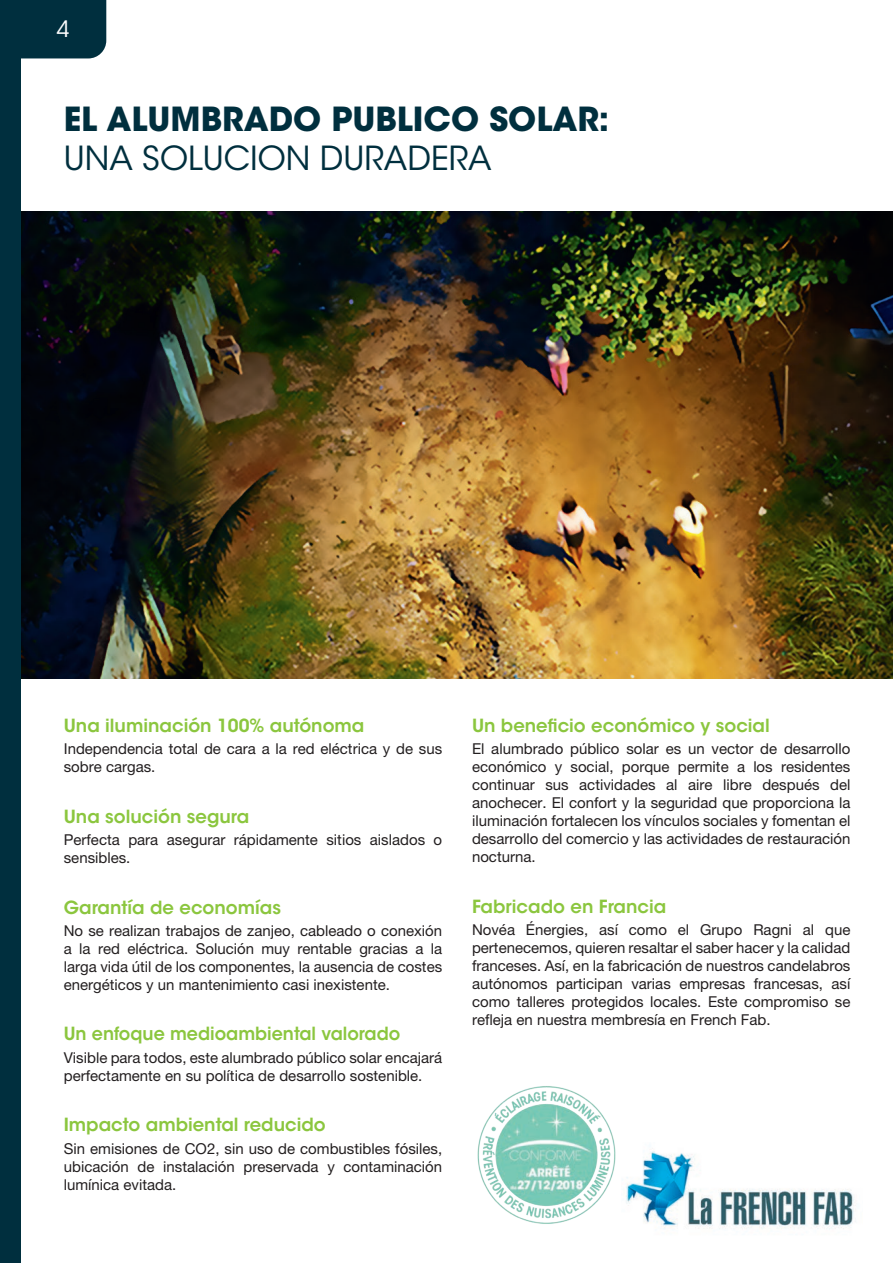
<style>
.page{position:relative;width:893px;height:1263px;background:#fff}
.page>*{position:absolute;margin:0;border:0;box-sizing:border-box;transform-origin:0 0}
.t1{font:700 33px/39.6px "ITC Avant Garde Std";color:#002f3e}
.t2{font:22.5px "ITC Avant Garde Std";color:#fff}
.t3{font:600 18px "ITC Avant Garde Std";color:#8bc63e}
.t4{font:15px/18px "Helvetica Neue LT Pro";color:#231f20;text-align:justify}
.s1{font-weight:400}
</style>
<div class="page">
<img style="left:21px;top:212px;width:872px;height:466px">
<img style="left:477px;top:1086px;width:139px;height:138px">
<img style="left:626px;top:1151px;width:228px;height:79px">
<div style="left:0;top:0;width:21px;height:1263px;background:#002f3e"></div>
<div style="left:21px;top:0;width:85px;height:58px;background:#002f3e"></div>
<h2 class="t2" style="left:57px;top:15px;width:14px">4</h2>
<p class="t1" style="left:64px;top:99px;width:547px">EL ALUMBRADO PUBLICO SOLAR:<br><span class="s1">UNA SOLUCION DURADERA</span></p>
<p class="t3" style="left:64px;top:714px;width:302px">Una iluminación 100% autónoma</p>
<p class="t4" style="left:64px;top:740px;width:380px">Independencia total de cara a la red eléctrica y de sus sobre cargas.</p>
<p class="t3" style="left:64px;top:805px;width:187px">Una solución segura</p>
<p class="t4" style="left:64px;top:830px;width:380px">Perfecta para asegurar rápidamente sitios aislados o sensibles.</p>
<p class="t3" style="left:64px;top:896px;width:219px">Garantía de economías</p>
<p class="t4" style="left:64px;top:921px;width:380px">No se realizan trabajos de zanjeo, cableado o conexión a la red eléctrica. Solución muy rentable gracias a la larga vida útil de los componentes, la ausencia de costes energéticos y un mantenimiento casi inexistente.</p>
<p class="t3" style="left:64px;top:1022px;width:338px">Un enfoque medioambiental valorado</p>
<p class="t4" style="left:64px;top:1048px;width:380px">Visible para todos, este alumbrado público solar encajará perfectamente en su política de desarrollo sostenible.</p>
<p class="t3" style="left:64px;top:1113px;width:264px">Impacto ambiental reducido</p>
<p class="t4" style="left:64px;top:1139px;width:380px">Sin emisiones de CO2, sin uso de combustibles fósiles, ubicación de instalación preservada y contaminación lumínica evitada.</p>
<p class="t3" style="left:472px;top:714px;width:299px">Un beneficio económico y social</p>
<p class="t4" style="left:472px;top:740px;width:380px">El alumbrado público solar es un vector de desarrollo económico y social, porque permite a los residentes continuar sus actividades al aire libre después del anochecer. El confort y la seguridad que proporciona la iluminación fortalecen los vínculos sociales y fomentan el desarrollo del comercio y las actividades de restauración nocturna.</p>
<p class="t3" style="left:472px;top:895px;width:196px">Fabricado en Francia</p>
<p class="t4" style="left:472px;top:920px;width:380px">Novéa Énergies, así como el Grupo Ragni al que pertenecemos, quieren resaltar el saber hacer y la calidad franceses. Así, en la fabricación de nuestros candelabros autónomos participan varias empresas francesas, así como talleres protegidos locales. Este compromiso se refleja en nuestra membresía en French Fab.</p>
</div>
